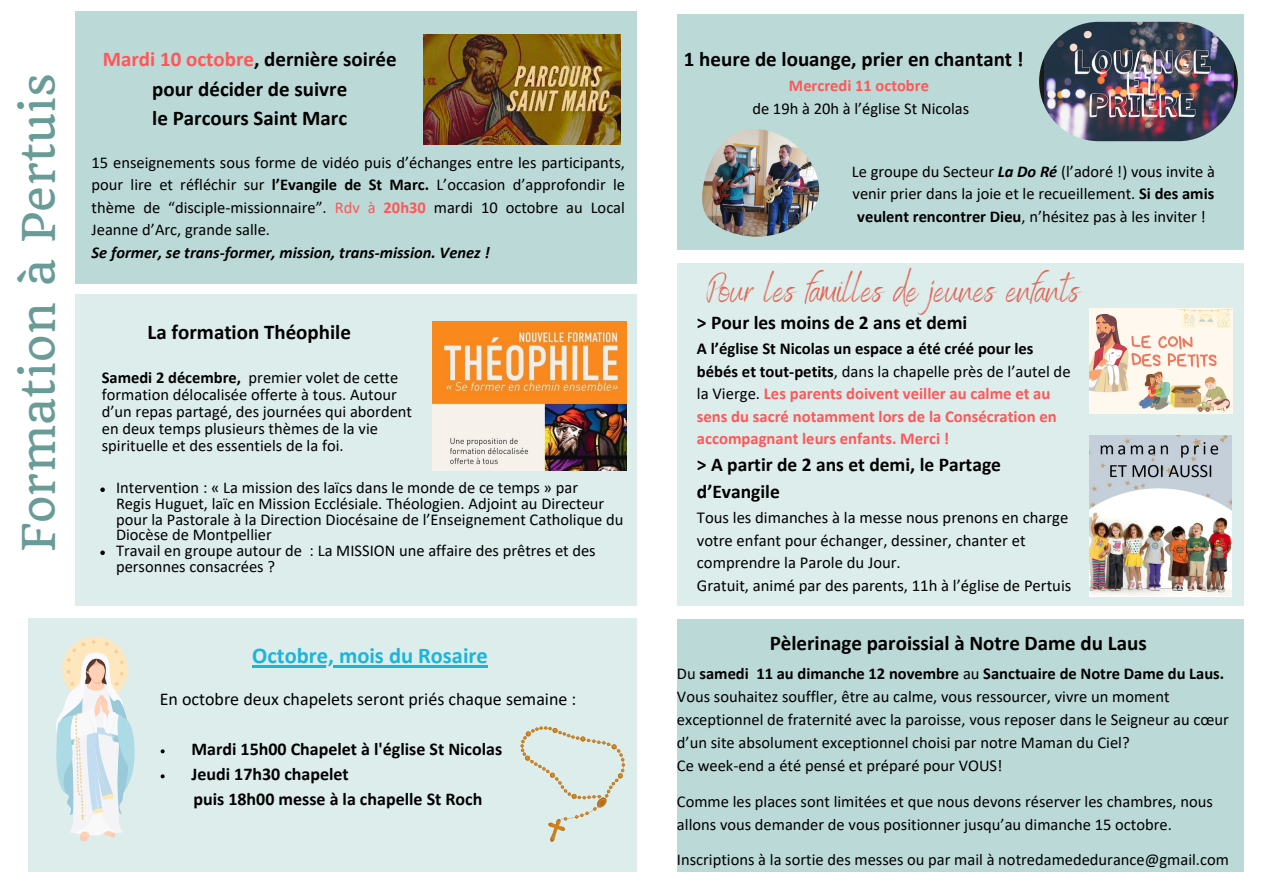
<style>
.page{position:relative;width:1263px;height:894px;background:#fff}
.page>*{position:absolute;margin:0;border:0;box-sizing:border-box;transform-origin:0 0}
.t1{font:44.1px "Quando";letter-spacing:.01em;color:#699b97}
.t2{font:39px "Benedict";color:#e06857}
.t3{font:700 22.5px "Calibri";color:#1bb5d9}
.t4{font:700 21px "Calibri";color:#000}
.t5{font:700 19.5px/27px "Calibri";color:#000}
.t6{font:700 18px "Calibri";color:#000}
.t7{font:18px "Calibri";color:#000}
.t8{font:700 16.65px/22.5px "Calibri";color:#ff5757}
.t9{font:16.65px/22.5px "Calibri";color:#000}
.t10{font:16.5px/22.5px "Calibri";color:#000}
.t11{font:700 16.5px "Calibri";color:#000}
.t12{font:italic 700 16.5px "Calibri";color:#000}
.t13{font:700 16.5px "Calibri";color:#ff5757}
.s1{color:#ff5757}
.s2{font-weight:700}
.s3{font-weight:700;color:#ff5757}
.s4{font-weight:700;font-style:italic}
.s5{color:#000}
.s6{font-weight:400;color:#000}
.s7{font-weight:400}
</style>
<div class="page">
<div style="left:677px;top:264px;width:567px;height:341px;background:#dcedec"></div>
<div style="left:28px;top:618px;width:608px;height:253px;background:#dcedec"></div>
<div style="left:75px;top:12px;width:562px;height:272px;background:#bbd9d7"></div>
<div style="left:677px;top:15px;width:567px;height:235px;background:#bbd9d7"></div>
<svg style="left:56px;top:639px;width:79px;height:202px"></svg>
<svg style="left:521px;top:726px;width:104px;height:116px"></svg>
<img style="left:702px;top:129px;width:117px;height:108px">
<div style="left:75px;top:294px;width:562px;height:311px;background:#dcedec"></div>
<img style="left:1089px;top:308px;width:143px;height:105px">
<img style="left:1039px;top:22px;width:199px;height:119px;border-radius:60px">
<img style="left:423px;top:34px;width:197px;height:110px">
<img style="left:1089px;top:435px;width:143px;height:161px">
<div style="left:677px;top:619px;width:567px;height:252px;background:#bbd9d7"></div>
<img style="left:432px;top:322px;width:195px;height:148px">
<svg style="left:161px;top:749px;width:4px;height:4px"></svg>
<svg style="left:161px;top:774px;width:4px;height:4px"></svg>
<hr style="left:252px;top:665px;width:236px;height:2px;background:#1bb5d9">
<svg style="left:100px;top:487px;width:5px;height:5px"></svg>
<svg style="left:100px;top:550px;width:5px;height:5px"></svg>
<p class="t1" style="left:11px;top:552px;width:480px;rotate:-90deg">Formation à Pertuis</p>
<p class="t4" style="left:103px;top:51px;width:295px"><span class="s1">Mardi 10 octobre</span>, dernière soirée</p>
<p class="t4" style="left:152px;top:80px;width:197px">pour décider de suivre</p>
<p class="t4" style="left:152px;top:109px;width:196px">le Parcours Saint Marc</p>
<p class="t10" style="left:92px;top:152px;width:535px;text-align:justify">15 enseignements sous forme de vidéo puis d’échanges entre les participants, pour lire et réfléchir sur <span class="s2">l’Evangile de St Marc.</span> L’occasion d’approfondir le thème de “disciple-missionnaire”. <span class="s1">Rdv à</span> <span class="s3">20h30</span> mardi 10 octobre au Local Jeanne d’Arc, grande salle.</p>
<p class="t12" style="left:92px;top:245px;width:400px">Se former, se trans-former, mission, trans-mission. Venez !</p>
<p class="t4" style="left:148px;top:323px;width:205px">La formation Théophile</p>
<p class="t10" style="left:102px;top:370px;width:312px;line-height:16.8px"><span class="s2">Samedi 2 décembre,</span> premier volet de cette formation délocalisée offerte à tous. Autour d’un repas partagé, des journées qui abordent en deux temps plusieurs thèmes de la vie spirituelle et des essentiels de la foi.</p>
<p class="t10" style="left:116px;top:481px;width:509px;line-height:15.8px">Intervention : « La mission des laïcs dans le monde de ce temps » par<br>Regis Huguet, laïc en Mission Ecclésiale. Théologien. Adjoint au Directeur pour la Pastorale à la Direction Diocésaine de l’Enseignement Catholique du Diocèse de Montpellier</p>
<p class="t10" style="left:116px;top:544px;width:481px;line-height:15.8px">Travail en groupe autour de : La MISSION une affaire des prêtres et des personnes consacrées ?</p>
<p class="t3" style="left:252px;top:646px;width:237px">Octobre, mois du Rosaire</p>
<p class="t7" style="left:160px;top:691px;width:418px">En octobre deux chapelets seront priés chaque semaine :</p>
<p class="t6" style="left:191px;top:741px;width:312px">Mardi 15h00 Chapelet à l'église St Nicolas</p>
<p class="t6" style="left:191px;top:766px;width:159px">Jeudi 17h30 chapelet</p>
<p class="t6" style="left:193px;top:791px;width:290px">puis 18h00 messe à la chapelle St Roch</p>
<p class="t4" style="left:684px;top:51px;width:341px">1 heure de louange, prier en chantant !</p>
<p class="t13" style="left:789px;top:79px;width:142px">Mercredi 11 octobre</p>
<p class="t10" style="left:752px;top:98px;width:218px">de 19h à 20h à l’église St Nicolas</p>
<p class="t10" style="left:852px;top:161px;width:365px;text-align:justify">Le groupe du Secteur <span class="s4">La Do Ré</span> (l’adoré !) vous invite à venir prier dans la joie et le recueillement. <span class="s2">Si des amis veulent rencontrer Dieu</span>, n’hésitez pas à les inviter !</p>
<p class="t2" style="left:707px;top:264px;width:374px">Pour les familles de jeunes enfants</p>
<p class="t5" style="left:697px;top:311px;width:272px">&gt; Pour les moins de 2 ans et demi</p>
<p class="t8" style="left:697px;top:338px;width:375px"><span class="s5">A l’église St Nicolas un espace a été créé pour les bébés et tout-petits</span><span class="s6">, dans la chapelle près de l’autel de la Vierge.</span> Les parents doivent veiller au calme et au sens du sacré notamment lors de la Consécration en accompagnant leurs enfants. Merci !</p>
<p class="t5" style="left:697px;top:452px;width:306px">&gt; A partir de 2 ans et demi, le Partage d’Evangile</p>
<p class="t9" style="left:697px;top:507px;width:373px">Tous les dimanches à la messe nous prenons en charge votre enfant pour échanger, dessiner, chanter et comprendre la Parole du Jour.</p>
<p class="t9" style="left:697px;top:575px;width:376px">Gratuit, animé par des parents, 11h à l’église de Pertuis</p>
<p class="t4" style="left:770px;top:634px;width:379px">Pèlerinage paroissial à Notre Dame du Laus</p>
<p class="t11" style="left:677px;top:666px;width:549px"><span class="s7">Du</span> samedi 11 au dimanche 12 novembre <span class="s7">au</span> Sanctuaire de Notre Dame du Laus.</p>
<p class="t10" style="left:677px;top:686px;width:553px;line-height:23px">Vous souhaitez souffler, être au calme, vous ressourcer, vivre un moment exceptionnel de fraternité avec la paroisse, vous reposer dans le Seigneur au cœur d’un site absolument exceptionnel choisi par notre Maman du Ciel?</p>
<p class="t10" style="left:677px;top:755px;width:327px">Ce week-end a été pensé et préparé pour VOUS!</p>
<p class="t10" style="left:677px;top:791px;width:537px;line-height:23px">Comme les places sont limitées et que nous devons réserver les chambres, nous allons vous demander de vous positionner jusqu’au dimanche 15 octobre.</p>
<p class="t10" style="left:677px;top:849px;width:553px">Inscriptions à la sortie des messes ou par mail à notredamededurance@gmail.com</p>
</div>
